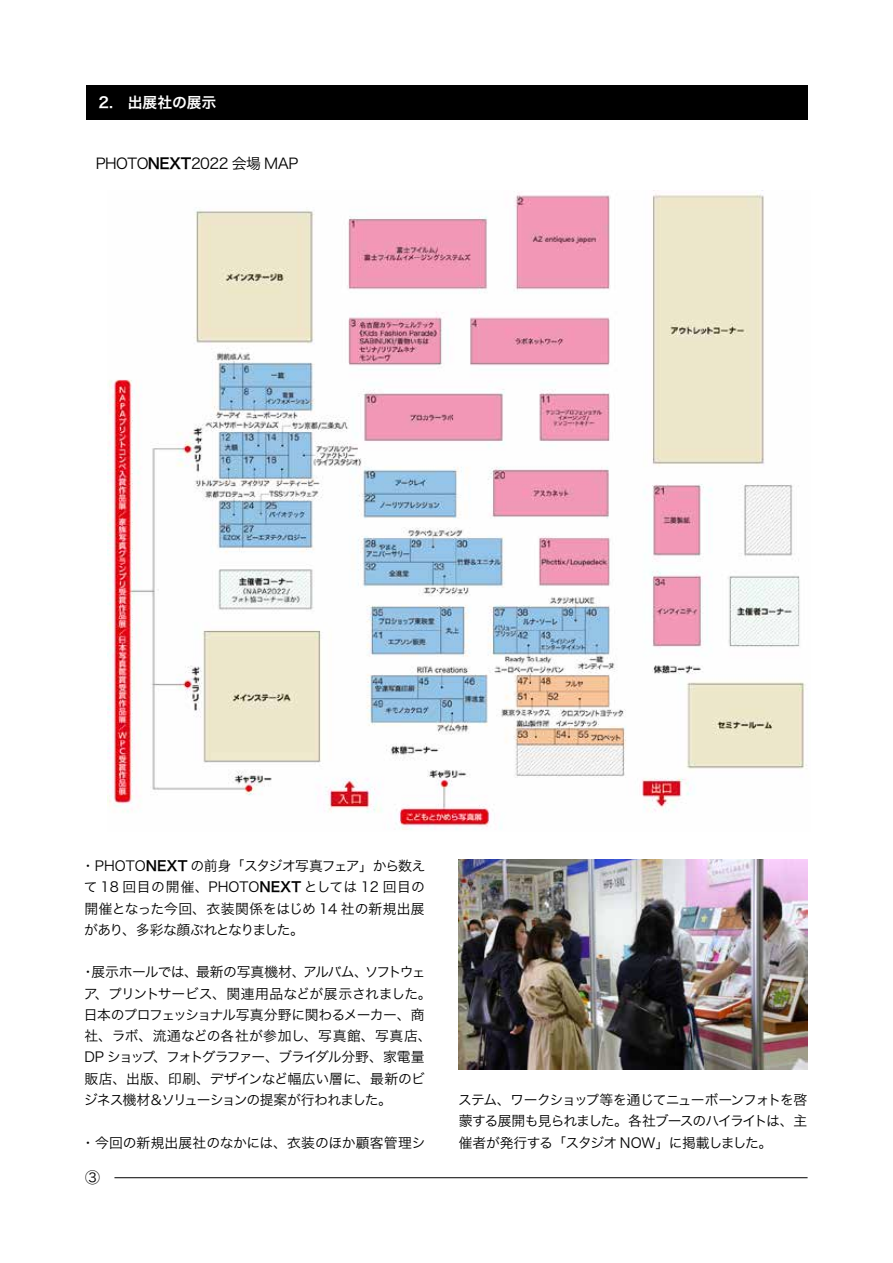
<style>
.page{position:relative;width:893px;height:1263px;background:#fff}
.page>*{position:absolute;margin:0;border:0;box-sizing:border-box;transform-origin:0 0}
.t1{font:14.85px "Hira Kaku Pro W3";letter-spacing:-.035em;color:#000}
.t2{font:14.85px "Hira Kaku Pro W6";letter-spacing:-.015em;color:#fff}
.t3{font:13.8px/21.3px "Hira Kaku Pro W3";letter-spacing:-.035em;color:#000;text-align:justify}
.t4{font:13.8px "Hira Kaku Pro W3";letter-spacing:-.005em;color:#000}
.s1{font-family:"Hira Kaku Pro W6"}
</style>
<div class="page">
<hr style="left:114px;top:1177px;width:694px;height:1px;background:#000">
<div style="left:86px;top:85px;width:721px;height:35px;background:#000"></div>
<img style="left:107px;top:190px;width:700px;height:640px">
<img style="left:459px;top:859px;width:348px;height:210px">
<p class="t2" style="left:99px;top:89px;width:119px">2.　出展社の展示</p>
<p class="t1" style="left:96px;top:151px;width:204px">PHOTO<span class="s1">NEXT</span>2022 会場 MAP</p>
<p class="t3" style="left:81px;top:854px;width:346px">・PHOTO<span class="s1">NEXT</span> の前身「スタジオ写真フェア」から数えて 18 回目の開催、PHOTO<span class="s1">NEXT</span> としては 12 回目の開催となった今回、衣装関係をはじめ 14 社の新規出展があり、多彩な顔ぶれとなりました。</p>
<p class="t3" style="left:81px;top:961px;width:352px;text-align:left">・展示ホールでは、最新の写真機材、アルバム、ソフトウェア、プリントサービス、関連用品などが展示されました。日本のプロフェッショナル写真分野に関わるメーカー、商社、ラボ、流通などの各社が参加し、写真館、写真店、<br>DP ショップ、フォトグラファー、ブライダル分野、家電量販店、出版、印刷、デザインなど幅広い層に、最新のビジネス機材＆ソリューションの提案が行われました。</p>
<p class="t4" style="left:81px;top:1130px;width:346px">・今回の新規出展社のなかには、衣装のほか顧客管理シ</p>
<p class="t1" style="left:85px;top:1164px;width:16px">③</p>
<p class="t3" style="left:458px;top:1088px;width:351px">ステム、ワークショップ等を通じてニューボーンフォトを啓蒙する展開も見られました。各社ブースのハイライトは、主催者が発行する「スタジオ NOW」に掲載しました。</p>
</div>
